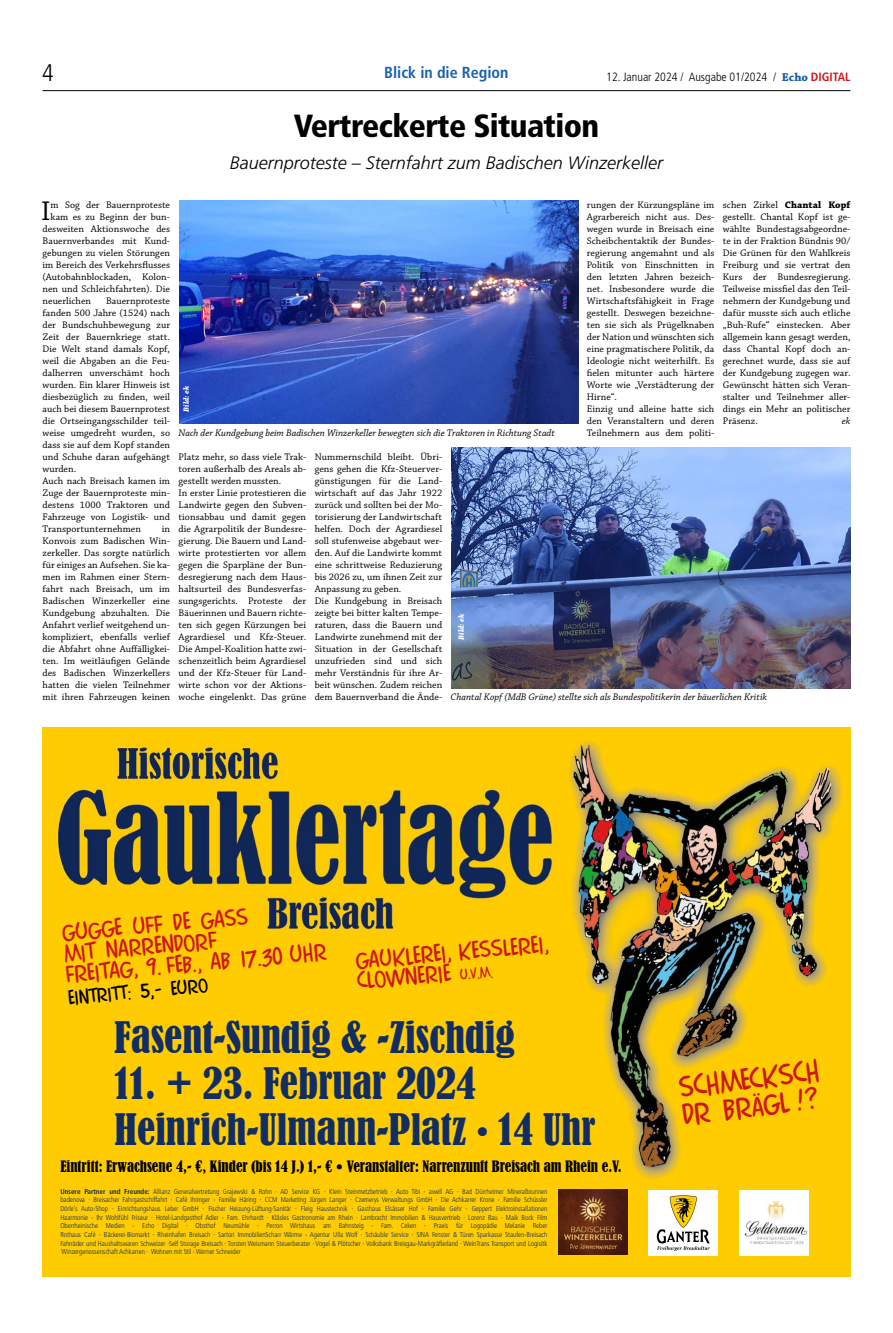
<style>
.page{position:relative;width:893px;height:1333px;background:#fff}
.page>*{position:absolute;margin:0;border:0;box-sizing:border-box;transform-origin:0 0}
.t1{font:condensed 40.7px/45.8px "Bernard";color:#112d62}
.t2{font:900 condensed 32px "Frutiger LT Std";letter-spacing:-.02em;color:#000}
.t3{font:28.5px "Chaparral Pro";color:#000}
.t4{font:26.8px/27.2px "Comics Car Toon";color:#cd1719}
.t5{font:300 condensed 24px "Frutiger LT Std";color:#000}
.t6{font:21.4px/21.1px "Comics Car Toon";color:#cd1719}
.t7{font:italic 300 18px "Frutiger LT Std";color:#000}
.t8{font:17.8px "Comics Car Toon";color:#000}
.t9{font:700 condensed 16px "Frutiger LT Std";color:#1961ac}
.t10{font:condensed 14.8px "Bernard";color:#000}
.t11{font:300 condensed 12px "Frutiger LT Std";color:#000}
.t12{font:10px/12px "Chaparral Pro";letter-spacing:.005em;color:#000}
.t13{font:italic 10px "Chaparral Pro";color:#000}
.t14{font:italic 700 8px "Chaparral Pro";color:#fff}
.t15{font:300 condensed 7.1px/8.6px "Frutiger LT Std";letter-spacing:-.01em;color:#112d62;text-align:justify}
.s1{font-family:"Chaparral Pro";font-weight:700;font-stretch:normal;color:#1961ac}
.s2{font-weight:700;color:#cd1719}
.s3{font-weight:700}
.s4{font-size:13.4px}
.s5{font-family:"Frutiger LT Std";font-stretch:normal}
</style>
<div class="page">
<hr style="left:43px;top:90px;width:807px;height:1px;background:#000">
<img style="left:43px;top:727px;width:807px;height:549px">
<img style="left:558px;top:1189px;width:70px;height:65px">
<div style="left:649px;top:1190px;width:69px;height:65px;background:#fff"></div>
<svg style="left:657px;top:1195px;width:53px;height:55px"></svg>
<div style="left:739px;top:1190px;width:69px;height:65px;background:#fff"></div>
<img style="left:744px;top:1200px;width:63px;height:44px">
<img style="left:179px;top:200px;width:399px;height:224px">
<img style="left:451px;top:448px;width:399px;height:240px">
<h3 class="t5" style="left:42px;top:59px;width:13px">4</h3>
<h3 class="t9" style="left:384px;top:63px;width:126px">Blick in die Region</h3>
<p class="t11" style="left:606px;top:70px;width:246px">12. Januar 2024 / Ausgabe 01/2024 / <span class="s1">Echo</span> <span class="s2">DIGITAL</span></p>
<h2 class="t2" style="left:294px;top:107px;width:307px">Vertreckerte Situation</h2>
<h3 class="t7" style="left:230px;top:153px;width:435px">Bauernproteste – Sternfahrt zum Badischen Winzerkeller</h3>
<h3 class="t3" style="left:41px;top:195px;width:11px">I</h3>
<p class="t12" style="left:51px;top:199px;width:121px">m Sog der Bauernproteste</p>
<p class="t12" style="left:587px;top:199px;width:129px">rungen der Kürzungspläne im<br>Agrarbereich nicht aus. Des&shy;wegen wurde in Breisach eine<br>Scheibchentaktik der Bundes&shy;regierung angemahnt und als<br>Politik von Einschnitten in den letzten Jahren bezeich&shy;net. Insbesondere wurde die<br>Wirtschaftsfähigkeit in Frage gestellt. Deswegen bezeichne&shy;ten sie sich als Prügelknaben der Nation und wünschten sich eine pragmatischere Politik, da<br>Ideologie nicht weiterhilft. Es fielen mitunter auch härtere<br>Worte wie „Verstädterung der<br>Hirne“.<br>Einzig und alleine hatte sich den Veranstaltern und deren<br>Teilnehmern aus dem politi-</p>
<p class="t12" style="left:723px;top:199px;width:129px;text-align:justify">schen Zirkel <span class="s3">Chantal Kopf </span>gestellt. Chantal Kopf ist ge&shy;wählte Bundestagsabgeordne&shy;te in der Fraktion Bündnis 90/ Die Grünen für den Wahlkreis Freiburg und sie vertrat den Kurs der Bundesregierung.<br>Teilweise missfiel das den Teil&shy;nehmern der Kundgebung und dafür musste sich auch etliche „Buh-Rufe“ einstecken. Aber allgemein kann gesagt werden, dass Chantal Kopf doch an&shy;gerechnet wurde, dass sie auf der Kundgebung zugegen war.<br>Gewünscht hätten sich Veran&shy;stalter und Teilnehmer aller&shy;dings ein Mehr an politischer Präsenz.</p>
<p class="t12" style="left:51px;top:211px;width:121px">kam es zu Beginn der bun-</p>
<p class="t12" style="left:43px;top:223px;width:129px">desweiten Aktionswoche des</p>
<p class="t12" style="left:43px;top:235px;width:129px">Bauernverbandes mit Kund-</p>
<p class="t12" style="left:43px;top:247px;width:129px">gebungen zu vielen Störungen</p>
<p class="t12" style="left:43px;top:259px;width:129px">im Bereich des Verkehrsflusses</p>
<p class="t12" style="left:43px;top:271px;width:129px">(Autobahnblockaden, Kolon-</p>
<p class="t12" style="left:43px;top:283px;width:129px">nen und Schleichfahrten). Die</p>
<p class="t12" style="left:43px;top:295px;width:50px">neuerlichen</p>
<p class="t12" style="left:43px;top:295px;width:129px;text-indent:64px">Bauernproteste fanden 500 Jahre (1524) nach der Bundschuhbewegung zur<br>Zeit der Bauernkriege statt.<br>Die Welt stand damals Kopf, weil die Abgaben an die Feu&shy;dalherren unverschämt hoch wurden. Ein klarer Hinweis ist diesbezüglich zu finden, weil auch bei diesem Bauernprotest die Ortseingangsschilder teil&shy;weise umgedreht wurden, so dass sie auf dem Kopf standen und Schuhe daran aufgehängt wurden.<br>Auch nach Breisach kamen im<br>Zuge der Bauernproteste min&shy;destens 1000 Traktoren und<br>Fahrzeuge von Logistik- und<br>Transportunternehmen</p>
<p class="t14" style="left:182px;top:412px;width:28px;rotate:-90deg">Bild: ek</p>
<p class="t13" style="left:842px;top:415px;width:10px">ek</p>
<p class="t13" style="left:179px;top:427px;width:378px">Nach der Kundgebung beim Badischen Winzerkeller bewegten sich die Traktoren in Richtung Stadt</p>
<p class="t12" style="left:179px;top:451px;width:129px">Platz mehr, so dass viele Trak&shy;toren außerhalb des Areals ab&shy;gestellt werden mussten.<br>In erster Linie protestieren die<br>Landwirte gegen den Subven&shy;tionsabbau und damit gegen die Agrarpolitik der Bundesre&shy;gierung. Die Bauern und Land&shy;wirte protestierten vor allem gegen die Sparpläne der Bun&shy;desregierung nach dem Haus&shy;haltsurteil des Bundesverfas&shy;sungsgerichts. Proteste der<br>Bäuerinnen und Bauern richte&shy;ten sich gegen Kürzungen bei<br>Agrardiesel und Kfz-Steuer.<br>Die Ampel-Koalition hatte zwi&shy;schenzeitlich beim Agrardiesel und der Kfz-Steuer für Land&shy;wirte schon vor der Aktions&shy;woche eingelenkt. Das grüne</p>
<p class="t12" style="left:315px;top:451px;width:129px">Nummernschild bleibt. Übri&shy;gens gehen die Kfz-Steuerver&shy;günstigungen für die Land&shy;wirtschaft auf das Jahr 1922 zurück und sollten bei der Mo&shy;torisierung der Landwirtschaft helfen. Doch der Agrardiesel soll stufenweise abgebaut wer&shy;den. Auf die Landwirte kommt eine schrittweise Reduzierung bis 2026 zu, um ihnen Zeit zur<br>Anpassung zu geben.<br>Die Kundgebung in Breisach zeigte bei bitter kalten Tempe&shy;raturen, dass die Bauern und<br>Landwirte zunehmend mit der<br>Situation in der Gesellschaft unzufrieden sind und sich mehr Verständnis für ihre Ar&shy;beit wünschen. Zudem reichen dem Bauernverband die Ände-</p>
<p class="t12" style="left:43px;top:523px;width:129px;text-align:justify;text-indent:119px">in Konvois zum Badischen Win&shy;zerkeller. Das sorgte natürlich für einiges an Aufsehen. Sie ka&shy;men im Rahmen einer Stern&shy;fahrt nach Breisach, um im Badischen Winzerkeller eine Kundgebung abzuhalten. Die Anfahrt verlief weitgehend un&shy;kompliziert, ebenfalls verlief die Abfahrt ohne Auffälligkei&shy;ten. Im weitläufigen Gelände des Badischen Winzerkellers hatten die vielen Teilnehmer mit ihren Fahrzeugen keinen</p>
<p class="t14" style="left:456px;top:640px;width:28px;rotate:-90deg">Bild: ek</p>
<p class="t13" style="left:451px;top:691px;width:318px">Chantal Kopf (MdB Grüne) stellte sich als Bundespolitikerin der bäuerlichen Kritik</p>
<h3 class="t6" style="left:61px;top:921px;width:263px;rotate:-5deg">gugge uff de gass<br>mit narrendorf<br>freitag, 9. feb., ab 17.30 uhr</h3>
<h3 class="t8" style="left:67px;top:987px;width:142px;rotate:-5deg">eintritt: 5,- euro</h3>
<h3 class="t6" style="left:355px;top:950px;width:195px;line-height:20px;rotate:-5deg">gauklerei, kesslerei, clownerie <span class="s4">u.v.m.</span></h3>
<h1 class="t1" style="left:115px;top:1015px;width:402px">Fasent-Sundig &amp; -Zischdig</h1>
<h1 class="t1" style="left:115px;top:1061px;width:482px">11. + 23. Februar 2024<br>Heinrich-Ulmann-Platz • 14 Uhr</h1>
<h3 class="t10" style="left:60px;top:1158px;width:563px">Eintritt: Erwachsene 4,- €, Kinder (bis 14 J.) 1,- € <span class="s5">•</span> Veranstalter: Narrenzunft Breisach am Rhein e.V.</h3>
<p class="t15" style="left:60px;top:1186px;width:489px"><span class="s3">Unsere Partner und Freunde:</span> Allianz Generalvertretung Grajewski &amp; Rohn · AD Service KG · Klein Steinmetzbetrieb · Auto Tibi · awell AG · Bad Dürrheimer Mineralbrunnen badenova · Breisacher Fahrgastschiffahrt · Café Ihringer - Familie Häring · CCM Marketing Jürgen Langer · Czemerys Verwaltungs GmbH · Die Achkarrer Krone - Familie Schüssler Dörle’s Auto-Shop · Einrichtungshaus Leber GmbH · Fischer Heizung-Lüftung-Sanitär · Fleig Haustechnik · Gasthaus Elsässer Hof - Familie Gehr · Geppert Elektroinstallationen Haarmonie - Ihr Wohlfühl Friseur · Hotel-Landgasthof Adler - Fam. Ehrhardt · Kläsles Gastronomie am Rhein · Lambracht Immobilien &amp; Hausvertrieb · Lorenz Bau · Maik Bock Film Oberrheinische Medien - Echo Digital · Obsthof Neumühle · Perron Wirtshaus am Bahnsteig - Fam. Ceken · Praxis für Logopädie Melanie Reber Rothaus Café - Bäckerei-Biomarkt · Rheinhafen Breisach · Sartori ImmobilienScharr Wärme - Agentur Ulla Wolf · Schäuble Service · SINA Fenster &amp; Türen Sparkasse Staufen-Breisach Fahrräder und Haushaltswaren Schweizer ·Self Storage Breisach · Torsten Weismann Steuerberater · Vogel &amp; Plötscher · Volksbank Breisgau-Markgräflerland · WeinTrans Transport und Logisitk Winzergenossenschaft Achkarren · Wohnen mit Stil - Werner Schneider</p>
<h3 class="t4" style="left:677px;top:1073px;width:143px;rotate:-7deg">schmecksch dr brägl !?</h3>
</div>
